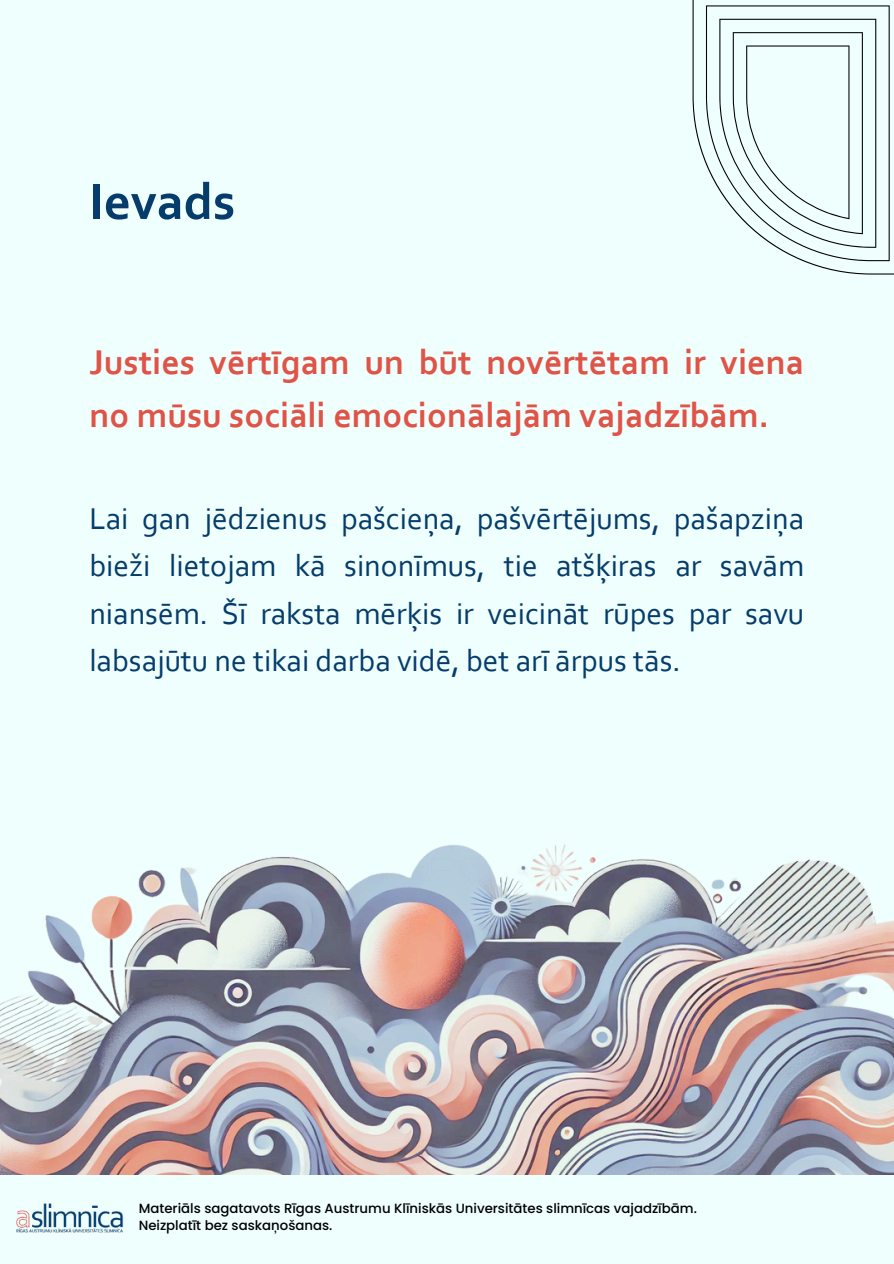
<style>
.page{position:relative;width:894px;height:1264px;background:#fff}
.page>*{position:absolute;margin:0;border:0;box-sizing:border-box;transform-origin:0 0}
.t1{font:700 52.5px "Corbel";color:#053c6b}
.t2{font:700 36px/52.8px "Corbel";color:#e05347}
.t3{font:31.5px/47.2px "Corbel";color:#053c6b;text-align:justify}
.t4{font:500 13.35px "Poppins";color:#000}
</style>
<div class="page">
<div style="left:0;top:0;width:893px;height:1263px;background:#effffe"></div>
<img style="left:16px;top:1203px;width:108px;height:30px">
<svg style="left:692px;top:0;width:201px;height:274px"></svg>
<svg style="left:705px;top:5px;width:184px;height:256px"></svg>
<svg style="left:719px;top:19px;width:157px;height:229px"></svg>
<img style="left:0;top:844px;width:893px;height:330px">
<h1 class="t1" style="left:89px;top:180px;width:147px">Ievads</h1>
<p class="t2" style="left:89px;top:339px;width:716px">Justies vērtīgam un būt novērtētam ir viena no mūsu sociāli emocionālajām vajadzībām.</p>
<p class="t3" style="left:89px;top:498px;width:716px">Lai gan jēdzienus pašcieņa, pašvērtējums, pašapziņa bieži lietojam kā sinonīmus, tie atšķiras ar savām niansēm. Šī raksta mērķis ir veicināt rūpes par savu labsajūtu ne tikai darba vidē, bet arī ārpus tās.</p>
<h2 class="t4" style="left:139px;top:1198px;width:559px">Materiāls sagatavots Rīgas Austrumu Klīniskās Universitātes slimnīcas vajadzībām.</h2>
<h3 class="t4" style="left:139px;top:1216px;width:195px">Neizplatīt bez saskaņošanas.</h3>
</div>
